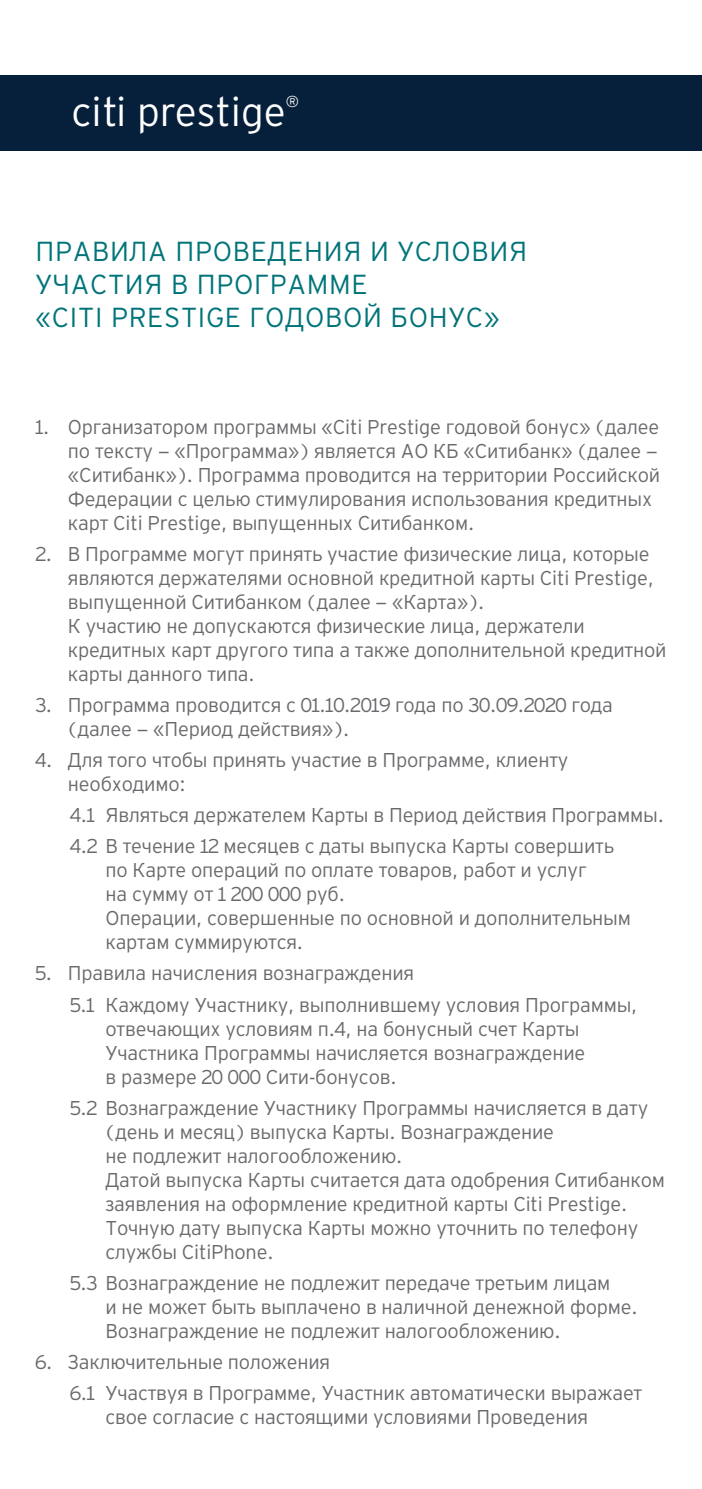
<style>
.page{position:relative;width:702px;height:1489px;background:#fff}
.page>*{position:absolute;margin:0;border:0;box-sizing:border-box;transform-origin:0 0}
.t1{font:40.75px "Interstate Light Cyr";color:#fff}
.t2{font:27.5px/33px "Interstate Light Cyr";letter-spacing:.025em;color:#007479}
.t3{font:20px/24px "Interstate Light Cyr";letter-spacing:-.01em;color:#696a6d}
.t4{font:15.75px "Interstate Light Cyr";color:#fff}
</style>
<div class="page">
<div style="left:0;top:75px;width:702px;height:75px;background:#06203b"></div>
<h1 class="t1" style="left:71px;top:89px;width:216px">citi prestige</h1>
<p class="t4" style="left:286px;top:93px;width:15px">®</p>
<h2 class="t2" style="left:35px;top:235px;width:493px">ПРАВИЛА ПРОВЕДЕНИЯ И УСЛОВИЯ<br>УЧАСТИЯ В ПРОГРАММЕ<br>«CITI PRESTIGE ГОДОВОЙ БОНУС»</h2>
<p class="t3" style="left:68px;top:414px;width:593px;text-indent:-32px">1. Организатором программы «Citi Prestige годовой бонус» (далее по тексту — «Программа») является АО КБ «Ситибанк» (далее — «Ситибанк»). Программа проводится на территории Российской Федерации с целью стимулирования использования кредитных карт Citi Prestige, выпущенных Ситибанком.</p>
<p class="t3" style="left:68px;top:541px;width:600px;text-indent:-32px">2. В Программе могут принять участие физические лица, которые являются держателями основной кредитной карты Citi Prestige, выпущенной Ситибанком (далее — «Карта»).<br>К участию не допускаются физические лица, держатели кредитных карт другого типа а также дополнительной кредитной карты данного типа.</p>
<p class="t3" style="left:68px;top:693px;width:546px;text-indent:-32px">3. Программа проводится c 01.10.2019 года по 30.09.2020 года (далее — «Период действия»).</p>
<p class="t3" style="left:68px;top:748px;width:502px;text-indent:-32px">4. Для того чтобы принять участие в Программе, клиенту необходимо:</p>
<p class="t3" style="left:70px;top:799px;width:595px;line-height:31px">4.1 Являться держателем Карты в Период действия Программы.<br>4.2 В течение 12 месяцев с даты выпуска Карты совершить</p>
<p class="t3" style="left:105px;top:858px;width:527px">по Карте операций по оплате товаров, работ и услуг<br>на сумму от 1 200 000 руб.<br>Операции, совершенные по основной и дополнительным картам суммируются.</p>
<p class="t3" style="left:70px;top:957px;width:569px;line-height:31px;text-indent:-35px">5. Правила начисления вознаграждения<br>5.1 Каждому Участнику, выполнившему условия Программы,</p>
<p class="t3" style="left:105px;top:1016px;width:481px">отвечающих условиям п.4, на бонусный счет Карты<br>Участника Программы начисляется вознаграждение в размере 20 000 Сити-бонусов.</p>
<p class="t3" style="left:105px;top:1095px;width:561px;text-indent:-35px">5.2 Вознаграждение Участнику Программы начисляется в дату (день и месяц) выпуска Карты. Вознаграждение<br>не подлежит налогообложению.<br>Датой выпуска Карты считается дата одобрения Ситибанком заявления на оформление кредитной карты Citi Prestige.<br>Точную дату выпуска Карты можно уточнить по телефону службы CitiPhone.</p>
<p class="t3" style="left:105px;top:1270px;width:533px;text-indent:-35px">5.3 Вознаграждение не подлежит передаче третьим лицам<br>и не может быть выплачено в наличной денежной форме.<br>Вознаграждение не подлежит налогообложению.</p>
<p class="t3" style="left:70px;top:1346px;width:573px;line-height:31px;text-indent:-35px">6. Заключительные положения<br>6.1 Участвуя в Программе, Участник автоматически выражает</p>
<p class="t3" style="left:105px;top:1404px;width:484px">свое согласие с настоящими условиями Проведения</p>
</div>
